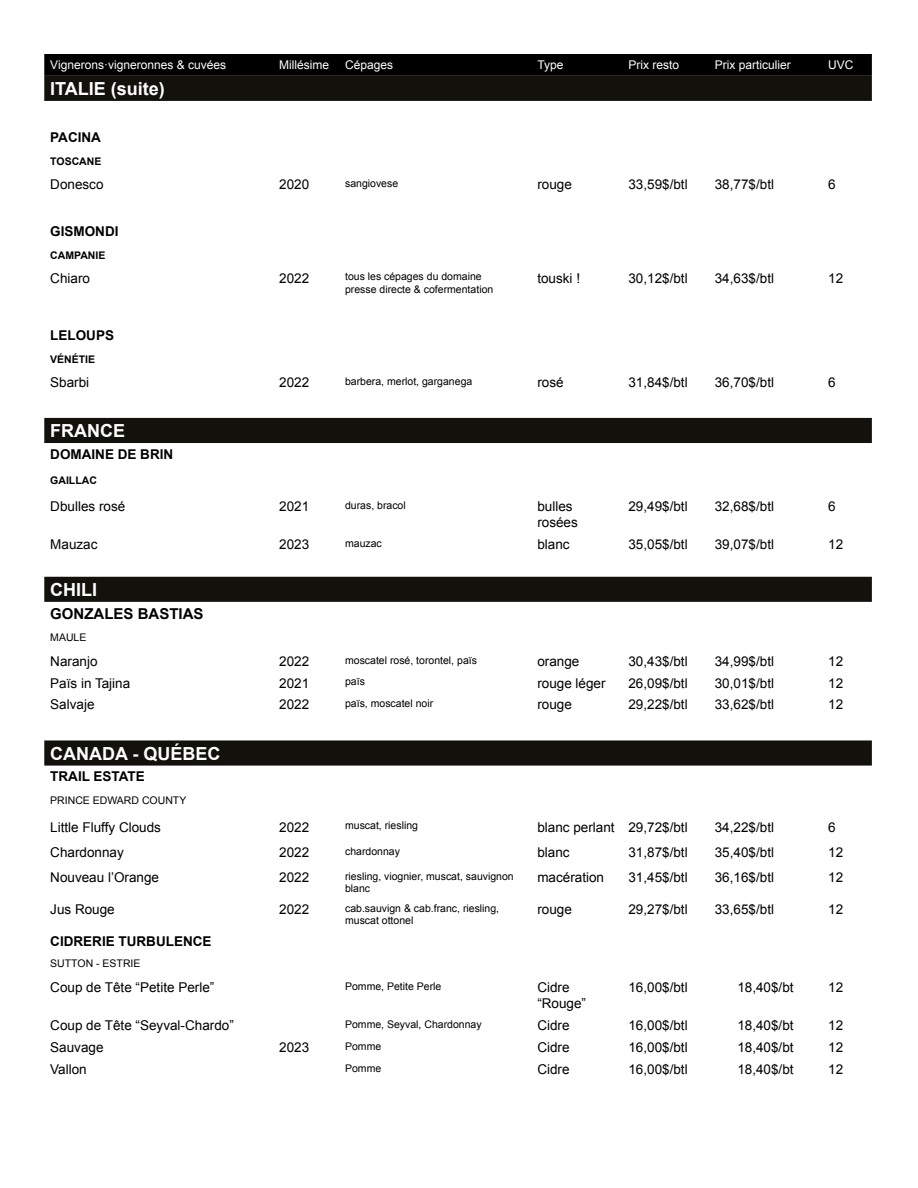
<style>
.page{position:relative;width:918px;height:1188px;background:#fff}
.page>*{position:absolute;margin:0;border:0;box-sizing:border-box;transform-origin:0 0}
.t1{font:700 18px "Arial";color:#fff}
.t2{font:700 15px "Arial";color:#000}
.t3{font:13.5px/16.2px "Arial";color:#000}
.t4{font:700 13.5px "Arial";color:#000}
.t5{font:12px "Arial";color:#fff}
.t6{font:10.5px/12.6px "Arial";color:#000}
.t7{font:700 10.5px "Arial";color:#000}
</style>
<div class="page">
<svg style="left:44px;top:54px;width:828px;height:47px;background:#0b0a08"></svg>
<div style="left:44px;top:418px;width:828px;height:25px;background:#12110c"></div>
<div style="left:44px;top:577px;width:828px;height:25px;background:#12110c"></div>
<svg style="left:44px;top:740px;width:828px;height:26px;background:#1a1914"></svg>
<p class="t5" style="left:50px;top:57px;width:177px">Vignerons·vigneronnes &amp; cuvées</p>
<p class="t5" style="left:279px;top:57px;width:51px">Millésime</p>
<p class="t5" style="left:345px;top:57px;width:50px">Cépages</p>
<p class="t5" style="left:537px;top:57px;width:28px">Type</p>
<p class="t5" style="left:628px;top:57px;width:52px">Prix resto</p>
<p class="t5" style="left:715px;top:57px;width:78px">Prix particulier</p>
<p class="t5" style="left:828px;top:57px;width:27px">UVC</p>
<h1 class="t1" style="left:50px;top:77px;width:116px">ITALIE (suite)</h1>
<p class="t4" style="left:50px;top:128px;width:52px">PACINA</p>
<p class="t7" style="left:50px;top:154px;width:53px">TOSCANE</p>
<p class="t3" style="left:50px;top:176px;width:55px">Donesco</p>
<p class="t3" style="left:279px;top:176px;width:32px">2020</p>
<p class="t6" style="left:345px;top:177px;width:55px">sangiovese</p>
<p class="t3" style="left:537px;top:176px;width:36px">rouge</p>
<p class="t3" style="left:628px;top:176px;width:61px">33,59$/btl</p>
<p class="t3" style="left:715px;top:176px;width:61px">38,77$/btl</p>
<p class="t3" style="left:828px;top:176px;width:9px">6</p>
<p class="t4" style="left:50px;top:222px;width:70px">GISMONDI</p>
<p class="t7" style="left:50px;top:248px;width:57px">CAMPANIE</p>
<p class="t3" style="left:50px;top:270px;width:41px">Chiaro</p>
<p class="t3" style="left:279px;top:270px;width:32px">2022</p>
<p class="t6" style="left:345px;top:271px;width:150px">tous les cépages du domaine presse directe &amp; cofermentation</p>
<p class="t3" style="left:537px;top:270px;width:44px">touski !</p>
<p class="t3" style="left:628px;top:270px;width:61px">30,12$/btl</p>
<p class="t3" style="left:715px;top:270px;width:61px">34,63$/btl</p>
<p class="t3" style="left:828px;top:270px;width:17px">12</p>
<p class="t4" style="left:50px;top:326px;width:65px">LELOUPS</p>
<p class="t7" style="left:50px;top:352px;width:46px">VÉNÉTIE</p>
<p class="t3" style="left:50px;top:374px;width:41px">Sbarbi</p>
<p class="t3" style="left:279px;top:374px;width:32px">2022</p>
<p class="t6" style="left:345px;top:375px;width:129px">barbera, merlot, garganega</p>
<p class="t3" style="left:537px;top:374px;width:28px">rosé</p>
<p class="t3" style="left:628px;top:374px;width:61px">31,84$/btl</p>
<p class="t3" style="left:715px;top:374px;width:61px">36,70$/btl</p>
<p class="t3" style="left:828px;top:374px;width:9px">6</p>
<h1 class="t1" style="left:50px;top:419px;width:76px">FRANCE</h1>
<p class="t4" style="left:50px;top:445px;width:124px">DOMAINE DE BRIN</p>
<p class="t7" style="left:50px;top:473px;width:48px">GAILLAC</p>
<p class="t3" style="left:50px;top:498px;width:77px">Dbulles rosé</p>
<p class="t3" style="left:279px;top:498px;width:32px">2021</p>
<p class="t6" style="left:345px;top:499px;width:62px">duras, bracol</p>
<p class="t3" style="left:537px;top:498px;width:42px">bulles rosées</p>
<p class="t3" style="left:628px;top:498px;width:61px">29,49$/btl</p>
<p class="t3" style="left:715px;top:498px;width:61px">32,68$/btl</p>
<p class="t3" style="left:828px;top:498px;width:9px">6</p>
<p class="t3" style="left:50px;top:536px;width:49px">Mauzac</p>
<p class="t3" style="left:279px;top:536px;width:32px">2023</p>
<p class="t6" style="left:345px;top:537px;width:38px">mauzac</p>
<p class="t3" style="left:537px;top:536px;width:34px">blanc</p>
<p class="t3" style="left:628px;top:536px;width:61px">35,05$/btl</p>
<p class="t3" style="left:715px;top:536px;width:61px">39,07$/btl</p>
<p class="t3" style="left:828px;top:536px;width:17px">12</p>
<h1 class="t1" style="left:50px;top:578px;width:48px">CHILI</h1>
<p class="t2" style="left:50px;top:604px;width:155px">GONZALES BASTIAS</p>
<p class="t6" style="left:50px;top:631px;width:38px">MAULE</p>
<p class="t3" style="left:50px;top:653px;width:49px">Naranjo</p>
<p class="t3" style="left:279px;top:653px;width:32px">2022</p>
<p class="t6" style="left:345px;top:654px;width:133px">moscatel rosé, torontel, païs</p>
<p class="t3" style="left:537px;top:653px;width:44px">orange</p>
<p class="t3" style="left:628px;top:653px;width:61px">30,43$/btl</p>
<p class="t3" style="left:715px;top:653px;width:61px">34,99$/btl</p>
<p class="t3" style="left:828px;top:653px;width:17px">12</p>
<p class="t3" style="left:50px;top:675px;width:82px">Païs in Tajina</p>
<p class="t3" style="left:279px;top:675px;width:32px">2021</p>
<p class="t6" style="left:345px;top:675px;width:21px">païs</p>
<p class="t3" style="left:537px;top:675px;width:70px">rouge léger</p>
<p class="t3" style="left:628px;top:675px;width:61px">26,09$/btl</p>
<p class="t3" style="left:715px;top:675px;width:61px">30,01$/btl</p>
<p class="t3" style="left:828px;top:675px;width:17px">12</p>
<p class="t3" style="left:50px;top:697px;width:46px">Salvaje</p>
<p class="t3" style="left:279px;top:697px;width:32px">2022</p>
<p class="t6" style="left:345px;top:697px;width:90px">païs, moscatel noir</p>
<p class="t3" style="left:537px;top:697px;width:36px">rouge</p>
<p class="t3" style="left:628px;top:697px;width:61px">29,22$/btl</p>
<p class="t3" style="left:715px;top:697px;width:61px">33,62$/btl</p>
<p class="t3" style="left:828px;top:697px;width:17px">12</p>
<h1 class="t1" style="left:50px;top:741px;width:172px">CANADA - QUÉBEC</h1>
<p class="t4" style="left:50px;top:768px;width:96px">TRAIL ESTATE</p>
<p class="t6" style="left:50px;top:794px;width:138px">PRINCE EDWARD COUNTY</p>
<p class="t3" style="left:50px;top:819px;width:112px">Little Fluffy Clouds</p>
<p class="t3" style="left:279px;top:819px;width:32px">2022</p>
<p class="t6" style="left:345px;top:820px;width:74px">muscat, riesling</p>
<p class="t3" style="left:537px;top:819px;width:152px">blanc perlant 29,72$/btl</p>
<p class="t3" style="left:715px;top:819px;width:61px">34,22$/btl</p>
<p class="t3" style="left:828px;top:819px;width:9px">6</p>
<p class="t3" style="left:50px;top:844px;width:75px">Chardonnay</p>
<p class="t3" style="left:279px;top:844px;width:32px">2022</p>
<p class="t6" style="left:345px;top:845px;width:56px">chardonnay</p>
<p class="t3" style="left:537px;top:844px;width:34px">blanc</p>
<p class="t3" style="left:628px;top:844px;width:61px">31,87$/btl</p>
<p class="t3" style="left:715px;top:844px;width:61px">35,40$/btl</p>
<p class="t3" style="left:828px;top:844px;width:17px">12</p>
<p class="t3" style="left:50px;top:869px;width:110px">Nouveau l’Orange</p>
<p class="t3" style="left:279px;top:869px;width:32px">2022</p>
<p class="t6" style="left:345px;top:870px;width:170px">riesling, viognier, muscat, sauvignon blanc</p>
<p class="t3" style="left:537px;top:869px;width:68px">macération</p>
<p class="t3" style="left:628px;top:869px;width:61px">31,45$/btl</p>
<p class="t3" style="left:715px;top:869px;width:61px">36,16$/btl</p>
<p class="t3" style="left:828px;top:869px;width:17px">12</p>
<p class="t3" style="left:50px;top:901px;width:66px">Jus Rouge</p>
<p class="t3" style="left:279px;top:901px;width:32px">2022</p>
<p class="t6" style="left:345px;top:902px;width:156px">cab.sauvign &amp; cab.franc, riesling, muscat ottonel</p>
<p class="t3" style="left:537px;top:901px;width:36px">rouge</p>
<p class="t3" style="left:628px;top:901px;width:61px">29,27$/btl</p>
<p class="t3" style="left:715px;top:901px;width:61px">33,65$/btl</p>
<p class="t3" style="left:828px;top:901px;width:17px">12</p>
<p class="t4" style="left:50px;top:933px;width:163px">CIDRERIE TURBULENCE</p>
<p class="t6" style="left:50px;top:957px;width:92px">SUTTON - ESTRIE</p>
<p class="t3" style="left:50px;top:979px;width:166px">Coup de Tête “Petite Perle”</p>
<p class="t6" style="left:345px;top:980px;width:98px">Pomme, Petite Perle</p>
<p class="t3" style="left:537px;top:979px;width:50px">Cidre “Rouge”</p>
<p class="t3" style="left:628px;top:979px;width:61px">16,00$/btl</p>
<p class="t3" style="left:737px;top:979px;width:58px">18,40$/bt</p>
<p class="t3" style="left:828px;top:979px;width:17px">12</p>
<p class="t3" style="left:50px;top:1017px;width:185px">Coup de Tête “Seyval-Chardo”</p>
<p class="t6" style="left:345px;top:1018px;width:138px">Pomme, Seyval, Chardonnay</p>
<p class="t3" style="left:537px;top:1017px;width:34px">Cidre</p>
<p class="t3" style="left:628px;top:1017px;width:61px">16,00$/btl</p>
<p class="t3" style="left:737px;top:1017px;width:58px">18,40$/bt</p>
<p class="t3" style="left:828px;top:1017px;width:17px">12</p>
<p class="t3" style="left:50px;top:1039px;width:55px">Sauvage</p>
<p class="t3" style="left:279px;top:1039px;width:32px">2023</p>
<p class="t6" style="left:345px;top:1040px;width:38px">Pomme</p>
<p class="t3" style="left:537px;top:1039px;width:34px">Cidre</p>
<p class="t3" style="left:628px;top:1039px;width:61px">16,00$/btl</p>
<p class="t3" style="left:737px;top:1039px;width:58px">18,40$/bt</p>
<p class="t3" style="left:828px;top:1039px;width:17px">12</p>
<p class="t3" style="left:50px;top:1061px;width:38px">Vallon</p>
<p class="t6" style="left:345px;top:1062px;width:38px">Pomme</p>
<p class="t3" style="left:537px;top:1061px;width:34px">Cidre</p>
<p class="t3" style="left:628px;top:1061px;width:61px">16,00$/btl</p>
<p class="t3" style="left:737px;top:1061px;width:58px">18,40$/bt</p>
<p class="t3" style="left:828px;top:1061px;width:17px">12</p>
</div>
